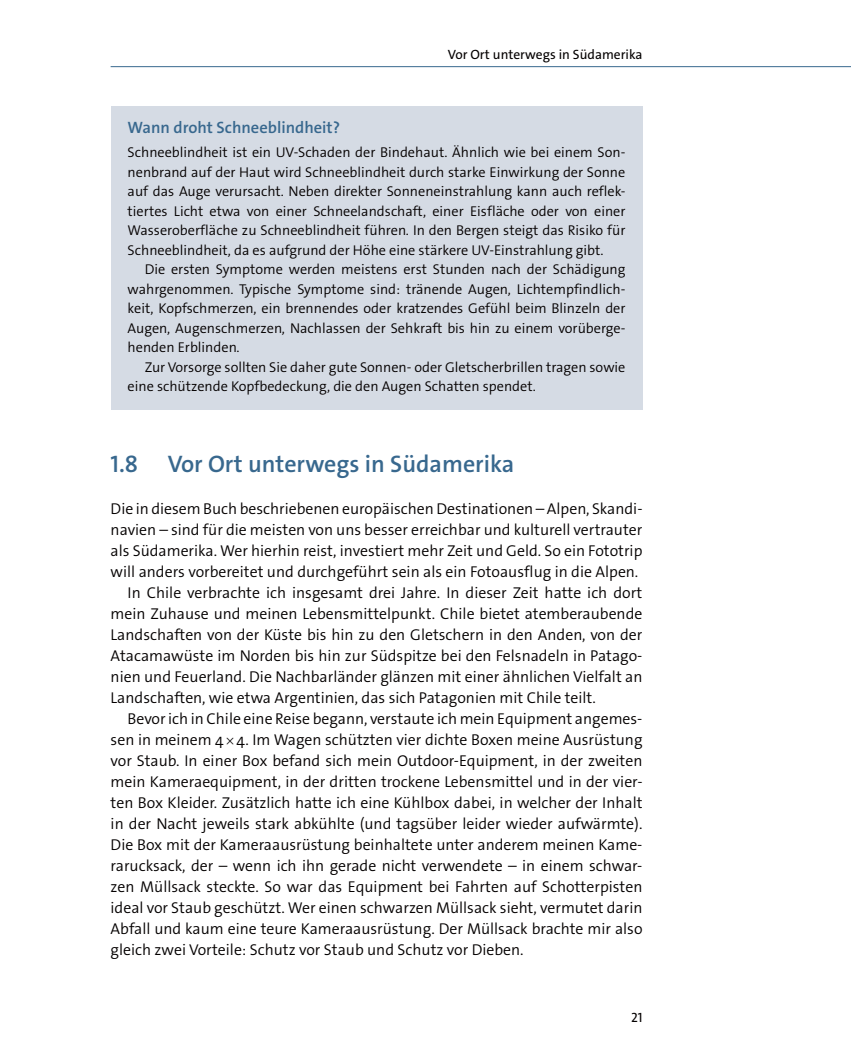
<style>
.page{position:relative;width:851px;height:1063px;background:#fff}
.page>*{position:absolute;margin:0;border:0;box-sizing:border-box;transform-origin:0 0}
.t1{font:600 24px "The Sans Os F";color:#38688e}
.t2{font:600 16.5px "The Sans Os F";color:#38688e}
.t3{font:300 15.75px "The Sans Os F";color:#040000}
.t4{font:300 14.25px/19.5px "The Sans Os F";color:#040000;text-align:justify}
.t5{font:13.5px "The Sans Os F";color:#040000}
</style>
<div class="page">
<hr style="left:111px;top:66px;width:739px;height:1px;background:#38688e">
<div style="left:111px;top:106px;width:531px;height:47px;background:#d5dbe4"></div>
<div style="left:111px;top:138px;width:531px;height:135px;background:#d5dbe4"></div>
<div style="left:111px;top:255px;width:531px;height:116px;background:#d5dbe4"></div>
<div style="left:111px;top:353px;width:531px;height:57px;background:#d5dbe4"></div>
<p class="t5" style="left:448px;top:49px;width:196px">Vor Ort unterwegs in Südamerika</p>
<p class="t2" style="left:128px;top:121px;width:214px">Wann droht Schneeblindheit?</p>
<p class="t4" style="left:128px;top:144px;width:499px">Schneeblindheit ist ein UV-Schaden der Bindehaut. Ähnlich wie bei einem Son&shy;nenbrand auf der Haut wird Schneeblindheit durch starke Einwirkung der Sonne auf das Auge verursacht. Neben direkter Sonneneinstrahlung kann auch reflek&shy;tiertes Licht etwa von einer Schneelandschaft, einer Eisfläche oder von einer Wasseroberfläche zu Schneeblindheit führen. In den Bergen steigt das Risiko für Schneeblindheit, da es aufgrund der Höhe eine stärkere UV-Einstrahlung gibt.</p>
<p class="t4" style="left:128px;top:261px;width:499px;text-indent:17px">Die ersten Symptome werden meistens erst Stunden nach der Schädigung wahrgenommen. Typische Symptome sind: tränende Augen, Lichtempfindlich&shy;keit, Kopfschmerzen, ein brennendes oder kratzendes Gefühl beim Blinzeln der Augen, Augenschmerzen, Nachlassen der Sehkraft bis hin zu einem vorüberge&shy;henden Erblinden.</p>
<p class="t4" style="left:128px;top:358px;width:499px;text-indent:17px">Zur Vorsorge sollten Sie daher gute Sonnen- oder Gletscherbrillen tragen sowie eine schützende Kopfbedeckung, die den Augen Schatten spendet.</p>
<h1 class="t1" style="left:111px;top:454px;width:405px">1.8 Vor Ort unterwegs in Südamerika</h1>
<p class="t3" style="left:111px;top:502px;width:533px">Die in diesem Buch beschriebenen europäischen Destinationen – Alpen, Skandi-</p>
<p class="t3" style="left:111px;top:523px;width:533px">navien – sind für die meisten von uns besser erreichbar und kulturell vertrauter</p>
<p class="t3" style="left:111px;top:544px;width:533px">als Südamerika. Wer hierhin reist, investiert mehr Zeit und Geld. So ein Fototrip</p>
<p class="t3" style="left:111px;top:565px;width:529px">will anders vorbereitet und durchgeführt sein als ein Fotoausflug in die Alpen.</p>
<p class="t3" style="left:128px;top:586px;width:516px">In Chile verbrachte ich insgesamt drei Jahre. In dieser Zeit hatte ich dort</p>
<p class="t3" style="left:111px;top:607px;width:533px">mein Zuhause und meinen Lebensmittelpunkt. Chile bietet atemberaubende</p>
<p class="t3" style="left:111px;top:628px;width:533px">Landschaften von der Küste bis hin zu den Gletschern in den Anden, von der</p>
<p class="t3" style="left:111px;top:649px;width:533px">Atacamawüste im Norden bis hin zur Südspitze bei den Felsnadeln in Patago-</p>
<p class="t3" style="left:111px;top:670px;width:533px">nien und Feuerland. Die Nachbarländer glänzen mit einer ähnlichen Vielfalt an</p>
<p class="t3" style="left:111px;top:691px;width:487px">Landschaften, wie etwa Argentinien, das sich Patagonien mit Chile teilt.</p>
<p class="t3" style="left:128px;top:712px;width:516px">Bevor ich in Chile eine Reise begann, verstaute ich mein Equipment angemes-</p>
<p class="t3" style="left:111px;top:733px;width:533px">sen in meinem 4 ◆ 4. Im Wagen schützten vier dichte Boxen meine Ausrüstung</p>
<p class="t3" style="left:111px;top:754px;width:533px">vor Staub. In einer Box befand sich mein Outdoor-Equipment, in der zweiten</p>
<p class="t3" style="left:111px;top:775px;width:533px">mein Kameraequipment, in der dritten trockene Lebensmittel und in der vier-</p>
<p class="t3" style="left:111px;top:796px;width:533px">ten Box Kleider. Zusätzlich hatte ich eine Kühlbox dabei, in welcher der Inhalt</p>
<p class="t3" style="left:111px;top:817px;width:533px">in der Nacht jeweils stark abkühlte (und tagsüber leider wieder aufwärmte).</p>
<p class="t3" style="left:111px;top:838px;width:533px">Die Box mit der Kameraausrüstung beinhaltete unter anderem meinen Kame-</p>
<p class="t3" style="left:111px;top:859px;width:533px">rarucksack, der – wenn ich ihn gerade nicht verwendete – in einem schwar-</p>
<p class="t3" style="left:111px;top:880px;width:533px">zen Müllsack steckte. So war das Equipment bei Fahrten auf Schotterpisten</p>
<p class="t3" style="left:111px;top:901px;width:533px">ideal vor Staub geschützt. Wer einen schwarzen Müllsack sieht, vermutet darin</p>
<p class="t3" style="left:111px;top:922px;width:533px">Abfall und kaum eine teure Kameraausrüstung. Der Müllsack brachte mir also</p>
<p class="t3" style="left:111px;top:943px;width:414px">gleich zwei Vorteile: Schutz vor Staub und Schutz vor Dieben.</p>
<p class="t5" style="left:631px;top:1012px;width:13px">21</p>
</div>
